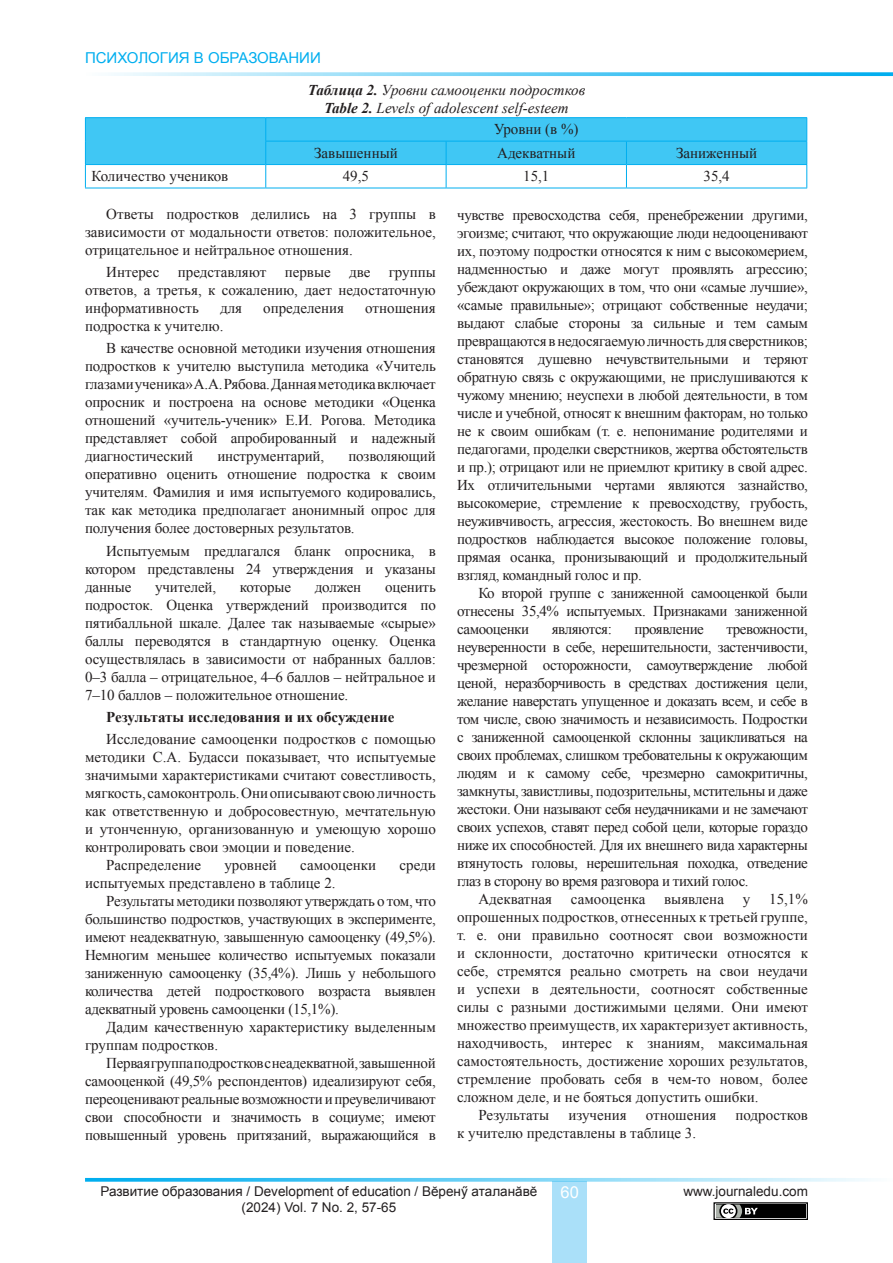
<style>
.page{position:relative;width:893px;height:1263px;background:#fff}
.page>*{position:absolute;margin:0;border:0;box-sizing:border-box;transform-origin:0 0}
.t1{font:16.5px "Arial";color:#fff}
.Разделы{font:15px/18px "Times New Roman";letter-spacing:-.01em;color:#231f20;text-align:justify}
.Разделы-2{font:italic 15px "Times New Roman";color:#231f20}
.Разделы-3{font:700 15px "Times New Roman";color:#231f20}
.t2{font:15px "Arial";color:#00aeef}
.Разделы-4{font:15px "Times New Roman";letter-spacing:-.03em;color:#231f20}
.t3{font:13.5px/16.2px "Arial";color:#231f20;text-align:center}
.s1{font-weight:700}
</style>
<div class="page">
<div style="left:553px;top:1182px;width:34px;height:81px;background:#aae0f9"></div>
<svg style="left:111px;top:72px;width:782px;height:4px;background:#7bd4f6"></svg>
<svg style="left:85px;top:1178px;width:783px;height:4px;background:#7ad4f6"></svg>
<div style="left:714px;top:1203px;width:93px;height:16px;background:#f4f5f4"></div>
<div style="left:713px;top:1202px;width:95px;height:18px;border:1px solid #000"></div>
<div style="left:716px;top:1204px;width:90px;height:14px;background:#000"></div>
<svg style="left:716px;top:1204px;width:42px;height:14px"></svg>
<hr style="left:85px;top:117px;width:181px;height:1px;background:#00aeef">
<hr style="left:266px;top:117px;width:180px;height:1px;background:#00aeef">
<hr style="left:446px;top:117px;width:180px;height:1px;background:#00aeef">
<hr style="left:626px;top:117px;width:181px;height:1px;background:#00aeef">
<svg style="left:85px;top:118px;width:722px;height:70px"></svg>
<hr style="left:85px;top:188px;width:181px;height:1px;background:#00aeef">
<hr style="left:266px;top:188px;width:180px;height:1px;background:#00aeef">
<hr style="left:446px;top:188px;width:180px;height:1px;background:#00aeef">
<hr style="left:626px;top:188px;width:181px;height:1px;background:#00aeef">
<p class="t2" style="left:85px;top:48px;width:237px">ПСИХОЛОГИЯ В ОБРАЗОВАНИИ</p>
<p class="Разделы-2" style="left:308px;top:80px;width:279px"><span class="s1">Таблица 2.</span> Уровни самооценки подростков</p>
<p class="Разделы-2" style="left:324px;top:98px;width:246px"><span class="s1">Table 2.</span> Levels of adolescent self-esteem</p>
<p class="Разделы" style="left:494px;top:120px;width:86px">Уровни (в %)</p>
<p class="Разделы" style="left:314px;top:143px;width:85px">Завышенный</p>
<p class="Разделы" style="left:497px;top:143px;width:80px">Адекватный</p>
<p class="Разделы" style="left:676px;top:143px;width:83px">Заниженный</p>
<p class="Разделы" style="left:91px;top:167px;width:138px">Количество учеников</p>
<p class="Разделы" style="left:343px;top:167px;width:28px">49,5</p>
<p class="Разделы" style="left:523px;top:167px;width:28px">15,1</p>
<p class="Разделы" style="left:703px;top:167px;width:28px">35,4</p>
<p class="Разделы" style="left:85px;top:204px;width:352px;text-indent:21px">Ответы подростков делились на 3 группы в зависимости от модальности ответов: положительное, отрицательное и нейтральное отношения.</p>
<p class="Разделы" style="left:85px;top:263px;width:352px;text-indent:21px">Интерес представляют первые две группы ответов, а третья, к сожалению, дает недостаточную информативность</p>
<p class="Разделы" style="left:457px;top:205px;width:352px">чувстве превосходства себя, пренебрежении другими, эгоизме; считают, что окружающие люди недооценивают их, поэтому подростки относятся к ним с высокомерием, надменностью и даже могут проявлять агрессию; убеждают окружающих в том, что они «самые лучшие», «самые правильные»; отрицают собственные неудачи; выдают слабые стороны за сильные и тем самым превращаются в недосягаемую личность для сверстников; становятся душевно нечувствительными и теряют обратную связь с окружающими, не прислушиваются к чужому мнению; неуспехи в любой деятельности, в том числе и учебной, относят к внешним факторам, но только не к своим ошибкам (т. е. непонимание родителями и педагогами, проделки сверстников, жертва обстоятельств и пр.); отрицают или не приемлют критику в свой адрес.<br>Их отличительными чертами являются зазнайство, высокомерие, стремление к превосходству, грубость, неуживчивость, агрессия, жестокость. Во внешнем виде подростков наблюдается высокое положение головы, прямая осанка, пронизывающий и продолжительный взгляд, командный голос и пр.</p>
<p class="Разделы" style="left:457px;top:583px;width:352px;text-indent:21px">Ко второй группе с заниженной самооценкой были отнесены 35,4% испытуемых. Признаками заниженной самооценки</p>
<p class="Разделы" style="left:220px;top:299px;width:24px">для</p>
<p class="Разделы" style="left:263px;top:299px;width:82px">определения</p>
<p class="Разделы" style="left:365px;top:299px;width:72px">отношения</p>
<p class="Разделы" style="left:85px;top:317px;width:140px">подростка к учителю.</p>
<p class="Разделы" style="left:85px;top:339px;width:352px;text-indent:21px">В качестве основной методики изучения отношения подростков к учителю выступила методика «Учитель глазами ученика» А.А. Рябова. Данная методика включает опросник и построена на основе методики «Оценка отношений «учитель-ученик» Е.И. Рогова. Методика представляет собой апробированный и надежный диагностический</p>
<p class="Разделы" style="left:85px;top:447px;width:352px;text-indent:263px">позволяющий оперативно оценить отношение подростка к своим учителям. Фамилия и имя испытуемого кодировались, так как методика предполагает анонимный опрос для получения более достоверных результатов.</p>
<p class="Разделы" style="left:85px;top:541px;width:352px;text-indent:21px">Испытуемым предлагался бланк опросника, в котором представлены 24 утверждения и указаны данные</p>
<p class="Разделы" style="left:217px;top:447px;width:108px">инструментарий,</p>
<p class="Разделы" style="left:155px;top:577px;width:63px">учителей,</p>
<p class="Разделы" style="left:240px;top:577px;width:53px">которые</p>
<p class="Разделы" style="left:315px;top:577px;width:48px">должен</p>
<p class="Разделы" style="left:85px;top:577px;width:352px;text-indent:300px">оценить подросток. Оценка утверждений производится по пятибалльной шкале. Далее так называемые «сырые» баллы переводятся в стандартную оценку. Оценка осуществлялась в зависимости от набранных баллов:<br>0–3 балла – отрицательное, 4–6 баллов – нейтральное и 7–10 баллов – положительное отношение.</p>
<p class="Разделы-3" style="left:106px;top:706px;width:290px">Результаты исследования и их обсуждение</p>
<p class="Разделы" style="left:85px;top:730px;width:352px;text-indent:21px">Исследование самооценки подростков с помощью методики С.А. Будасси показывает, что испытуемые значимыми характеристиками считают совестливость, мягкость, самоконтроль. Они описывают свою личность как ответственную и добросовестную, мечтательную и утонченную, организованную и умеющую хорошо контролировать свои эмоции и поведение.</p>
<p class="Разделы" style="left:106px;top:856px;width:96px">Распределение</p>
<p class="Разделы" style="left:224px;top:856px;width:54px">уровней</p>
<p class="Разделы" style="left:300px;top:856px;width:78px">самооценки</p>
<p class="Разделы" style="left:400px;top:856px;width:38px">среди</p>
<p class="Разделы" style="left:85px;top:874px;width:252px">испытуемых представлено в таблице 2.</p>
<p class="Разделы" style="left:85px;top:892px;width:352px;text-indent:21px">Результаты методики позволяют утверждать о том, что большинство подростков, участвующих в эксперименте, имеют неадекватную, завышенную самооценку (49,5%).<br>Немногим меньшее количество испытуемых показали заниженную самооценку (35,4%). Лишь у небольшого количества детей подросткового возраста выявлен адекватный уровень самооценки (15,1%).</p>
<p class="Разделы" style="left:85px;top:1018px;width:352px;text-indent:21px">Дадим качественную характеристику выделенным группам подростков.</p>
<p class="Разделы" style="left:85px;top:1054px;width:352px;text-indent:21px">Первая группа подростков с неадекватной, завышенной самооценкой (49,5% респондентов) идеализируют себя, переоценивают реальные возможности и преувеличивают свои способности и значимость в социуме; имеют повышенный уровень притязаний, выражающийся в</p>
<p class="Разделы" style="left:457px;top:619px;width:352px;text-indent:269px">тревожности, неуверенности в себе, нерешительности, застенчивости, чрезмерной осторожности, самоутверждение любой ценой, неразборчивость в средствах достижения цели, желание наверстать упущенное и доказать всем, и себе в том числе, свою значимость и независимость. Подростки с заниженной самооценкой склонны зацикливаться на своих проблемах, слишком требовательны к окружающим людям и к самому себе, чрезмерно самокритичны, замкнуты, завистливы, подозрительны, мстительны и даже жестоки. Они называют себя неудачниками и не замечают своих успехов, ставят перед собой цели, которые гораздо ниже их способностей. Для их внешнего вида характерны втянутость головы, нерешительная походка, отведение глаз в сторону во время разговора и тихий голос.</p>
<p class="Разделы" style="left:478px;top:889px;width:75px">Адекватная</p>
<p class="Разделы" style="left:571px;top:889px;width:76px">самооценка</p>
<p class="Разделы" style="left:664px;top:889px;width:61px">выявлена</p>
<p class="Разделы" style="left:743px;top:889px;width:9px">у</p>
<p class="Разделы-4" style="left:552px;top:618px;width:62px">являются:</p>
<p class="Разделы-4" style="left:635px;top:618px;width:71px">проявление</p>
<p class="Разделы" style="left:457px;top:889px;width:352px;text-indent:312px">15,1% опрошенных подростков, отнесенных к третьей группе, т. е. они правильно соотносят свои возможности и склонности, достаточно критически относятся к себе, стремятся реально смотреть на свои неудачи и успехи в деятельности, соотносят собственные силы с разными достижимыми целями. Они имеют множество преимуществ, их характеризует активность, находчивость, интерес к знаниям, максимальная самостоятельность, достижение хороших результатов, стремление пробовать себя в чем-то новом, более сложном деле, и не бояться допустить ошибки.</p>
<p class="Разделы" style="left:478px;top:1105px;width:72px">Результаты</p>
<p class="Разделы" style="left:568px;top:1105px;width:60px">изучения</p>
<p class="Разделы" style="left:646px;top:1105px;width:72px">отношения</p>
<p class="Разделы" style="left:735px;top:1105px;width:74px">подростков</p>
<p class="Разделы" style="left:457px;top:1123px;width:241px">к учителю представлены в таблице 3.</p>
<p class="t3" style="left:100px;top:1183px;width:438px">Развитие образования / Development of education / Вĕренӳ аталанăвĕ (2024) Vol. 7 No. 2, 57-65</p>
<p class="t1" style="left:561px;top:1181px;width:20px">60</p>
<p class="t3" style="left:683px;top:1183px;width:126px">www.journaledu.com</p>
</div>
